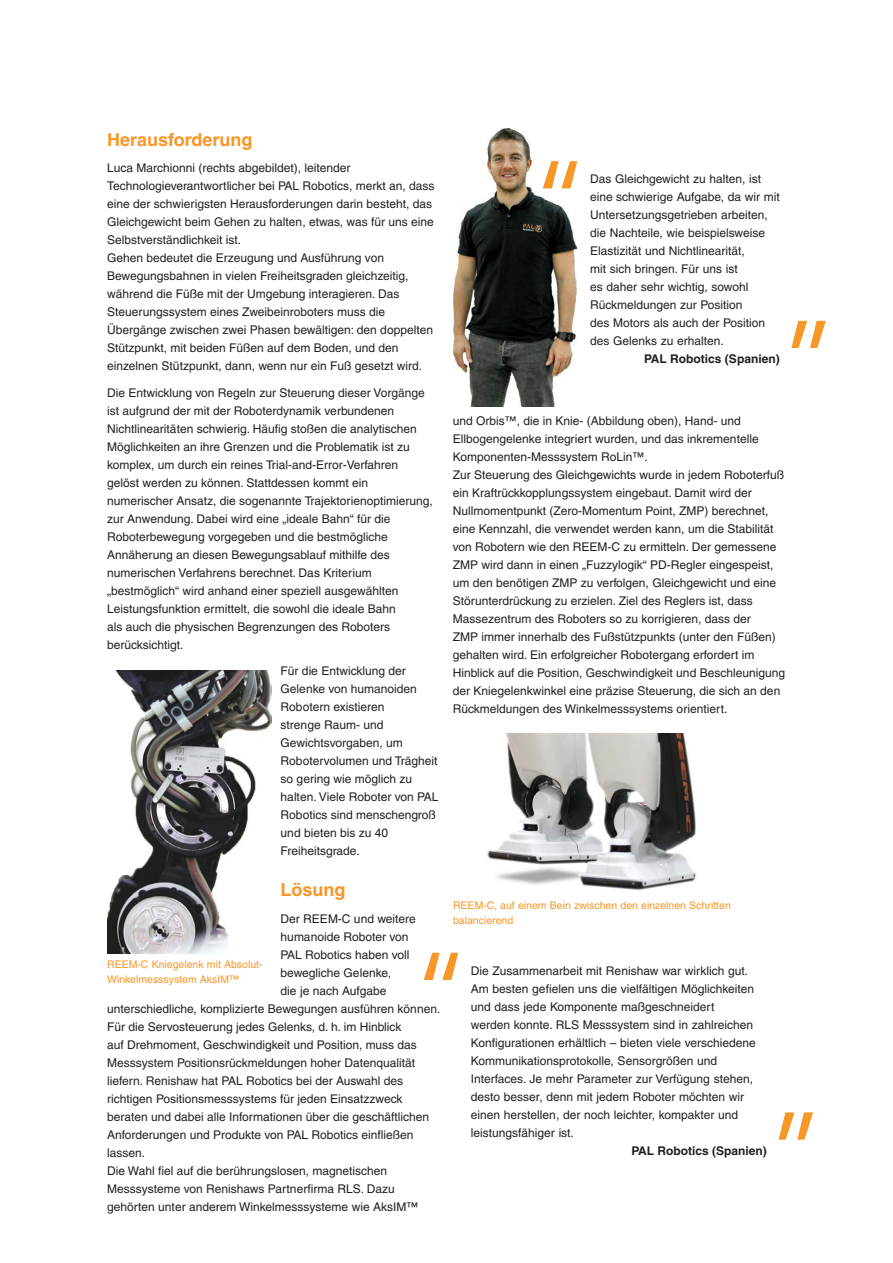
<style>
.page{position:relative;width:893px;height:1263px;background:#fff}
.page>*{position:absolute;margin:0;border:0;box-sizing:border-box;transform-origin:0 0}
.Main_body_heading_te{font:700 18px "Helvetica";color:#f79727}
.Main_body_heading_te-2{font:12px/18px "Helvetica";color:#231f20}
.Main_body_text_8pt{font:12px/18px "Helvetica";color:#231f20}
.t1{font:700 12px "Helvetica";color:#231f20}
.Caption_text_7pt{font:10.5px/15px "Helvetica";color:#f79727}
</style>
<div class="page">
<img style="left:453px;top:129px;width:123px;height:277px">
<svg style="left:543px;top:161px;width:34px;height:27px"></svg>
<svg style="left:791px;top:321px;width:35px;height:27px"></svg>
<img style="left:107px;top:670px;width:165px;height:283px">
<img style="left:487px;top:733px;width:209px;height:157px">
<svg style="left:424px;top:953px;width:34px;height:27px"></svg>
<svg style="left:779px;top:1112px;width:34px;height:27px"></svg>
<p class="Main_body_heading_te" style="left:107px;top:128px;width:147px">Herausforderung</p>
<p class="Main_body_heading_te-2" style="left:107px;top:159px;width:329px">Luca Marchionni (rechts abgebildet), leitender Technologieverantwortlicher bei PAL Robotics, merkt an, dass eine der schwierigsten Herausforderungen darin besteht, das Gleichgewicht beim Gehen zu halten, etwas, was für uns eine Selbstverständlichkeit ist.</p>
<p class="Main_body_heading_te-2" style="left:107px;top:249px;width:327px">Gehen bedeutet die Erzeugung und Ausführung von Bewegungsbahnen in vielen Freiheitsgraden gleichzeitig, während die Füße mit der Umgebung interagieren. Das Steuerungssystem eines Zweibeinroboters muss die Übergänge zwischen zwei Phasen bewältigen: den doppelten Stützpunkt, mit beiden Füßen auf dem Boden, und den einzelnen Stützpunkt, dann, wenn nur ein Fuß gesetzt wird.</p>
<p class="Main_body_heading_te-2" style="left:107px;top:383px;width:327px">Die Entwicklung von Regeln zur Steuerung dieser Vorgänge ist aufgrund der mit der Roboterdynamik verbundenen Nichtlinearitäten schwierig. Häufig stoßen die analytischen Möglichkeiten an ihre Grenzen und die Problematik ist zu komplex, um durch ein reines Trial-and-Error-Verfahren gelöst werden zu können. Stattdessen kommt ein numerischer Ansatz, die sogenannte Trajektorienoptimierung, zur Anwendung. Dabei wird eine „ideale Bahn“ für die Roboterbewegung vorgegeben und die bestmögliche Annäherung an diesen Bewegungsablauf mithilfe des numerischen Verfahrens berechnet. Das Kriterium „bestmöglich“ wird anhand einer speziell ausgewählten Leistungsfunktion ermittelt, die sowohl die ideale Bahn<br>als auch die physischen Begrenzungen des Roboters berücksichtigt.</p>
<p class="Main_body_heading_te-2" style="left:281px;top:662px;width:159px">Für die Entwicklung der<br>Gelenke von humanoiden<br>Robotern existieren<br>strenge Raum- und<br>Gewichtsvorgaben, um<br>Robotervolumen und Trägheit so gering wie möglich zu halten. Viele Roboter von PAL<br>Robotics sind menschengroß und bieten bis zu 40<br>Freiheitsgrade.</p>
<p class="Main_body_heading_te" style="left:281px;top:879px;width:66px">Lösung</p>
<p class="Main_body_heading_te-2" style="left:281px;top:909px;width:137px">Der REEM-C und weitere</p>
<p class="Main_body_heading_te-2" style="left:281px;top:927px;width:129px">humanoide Roboter von</p>
<p class="Main_body_heading_te-2" style="left:281px;top:945px;width:130px">PAL Robotics haben voll</p>
<p class="Main_body_heading_te-2" style="left:281px;top:963px;width:112px">bewegliche Gelenke,</p>
<p class="Main_body_heading_te-2" style="left:281px;top:981px;width:107px">die je nach Aufgabe</p>
<p class="Main_body_heading_te-2" style="left:107px;top:999px;width:335px">unterschiedliche, komplizierte Bewegungen ausführen können.</p>
<p class="Main_body_heading_te-2" style="left:107px;top:1017px;width:296px">Für die Servosteuerung jedes Gelenks, d. h. im Hinblick</p>
<p class="Main_body_heading_te-2" style="left:107px;top:1035px;width:311px">auf Drehmoment, Geschwindigkeit und Position, muss das</p>
<p class="Main_body_heading_te-2" style="left:107px;top:1053px;width:309px">Messsystem Positionsrückmeldungen hoher Datenqualität</p>
<p class="Main_body_heading_te-2" style="left:107px;top:1071px;width:298px">liefern. Renishaw hat PAL Robotics bei der Auswahl des</p>
<p class="Main_body_heading_te-2" style="left:107px;top:1089px;width:297px">richtigen Positionsmesssystems für jeden Einsatzzweck</p>
<p class="Main_body_heading_te-2" style="left:107px;top:1107px;width:323px">beraten und dabei alle Informationen über die geschäftlichen</p>
<p class="Main_body_heading_te-2" style="left:107px;top:1125px;width:308px">Anforderungen und Produkte von PAL Robotics einfließen</p>
<p class="Main_body_heading_te-2" style="left:107px;top:1143px;width:40px">lassen.</p>
<p class="Main_body_heading_te-2" style="left:107px;top:1161px;width:313px">Die Wahl fiel auf die berührungslosen, magnetischen<br>Messsysteme von Renishaws Partnerfirma RLS. Dazu gehörten unter anderem Winkelmesssysteme wie AksIM™</p>
<p class="Caption_text_7pt" style="left:107px;top:956px;width:157px">REEM-C Kniegelenk mit Absolut-<br>Winkelmesssystem AksIM™</p>
<p class="Main_body_text_8pt" style="left:590px;top:170px;width:191px">Das Gleichgewicht zu halten, ist eine schwierige Aufgabe, da wir mit<br>Untersetzungsgetrieben arbeiten, die Nachteile, wie beispielsweise<br>Elastizität und Nichtlinearität,<br>mit sich bringen. Für uns ist<br>es daher sehr wichtig, sowohl<br>Rückmeldungen zur Position<br>des Motors als auch der Position des Gelenks zu erhalten.</p>
<p class="t1" style="left:644px;top:352px;width:137px">PAL Robotics (Spanien)</p>
<p class="Main_body_heading_te-2" style="left:453px;top:412px;width:307px">und Orbis™, die in Knie- (Abbildung oben), Hand- und<br>Ellbogengelenke integriert wurden, und das inkrementelle<br>Komponenten-Messsystem RoLin™.</p>
<p class="Main_body_heading_te-2" style="left:453px;top:466px;width:334px">Zur Steuerung des Gleichgewichts wurde in jedem Roboterfuß ein Kraftrückkopplungssystem eingebaut. Damit wird der Nullmomentpunkt (Zero-Momentum Point, ZMP) berechnet, eine Kennzahl, die verwendet werden kann, um die Stabilität von Robotern wie den REEM-C zu ermitteln. Der gemessene ZMP wird dann in einen „Fuzzylogik“ PD-Regler eingespeist, um den benötigen ZMP zu verfolgen, Gleichgewicht und eine Störunterdrückung zu erzielen. Ziel des Reglers ist, dass Massezentrum des Roboters so zu korrigieren, dass der<br>ZMP immer innerhalb des Fußstützpunkts (unter den Füßen) gehalten wird. Ein erfolgreicher Robotergang erfordert im Hinblick auf die Position, Geschwindigkeit und Beschleunigung der Kniegelenkwinkel eine präzise Steuerung, die sich an den Rückmeldungen des Winkelmesssystems orientiert.</p>
<p class="Caption_text_7pt" style="left:453px;top:898px;width:279px">REEM-C, auf einem Bein zwischen den einzelnen Schritten balancierend</p>
<p class="Main_body_text_8pt" style="left:471px;top:961px;width:286px">Die Zusammenarbeit mit Renishaw war wirklich gut.<br>Am besten gefielen uns die vielfältigen Möglichkeiten und dass jede Komponente maßgeschneidert werden konnte. RLS Messsystem sind in zahlreichen Konfigurationen erhältlich – bieten viele verschiedene Kommunikationsprotokolle, Sensorgrößen und Interfaces. Je mehr Parameter zur Verfügung stehen, desto besser, denn mit jedem Roboter möchten wir einen herstellen, der noch leichter, kompakter und leistungsfähiger ist.</p>
<p class="t1" style="left:631px;top:1143px;width:137px">PAL Robotics (Spanien)</p>
</div>
